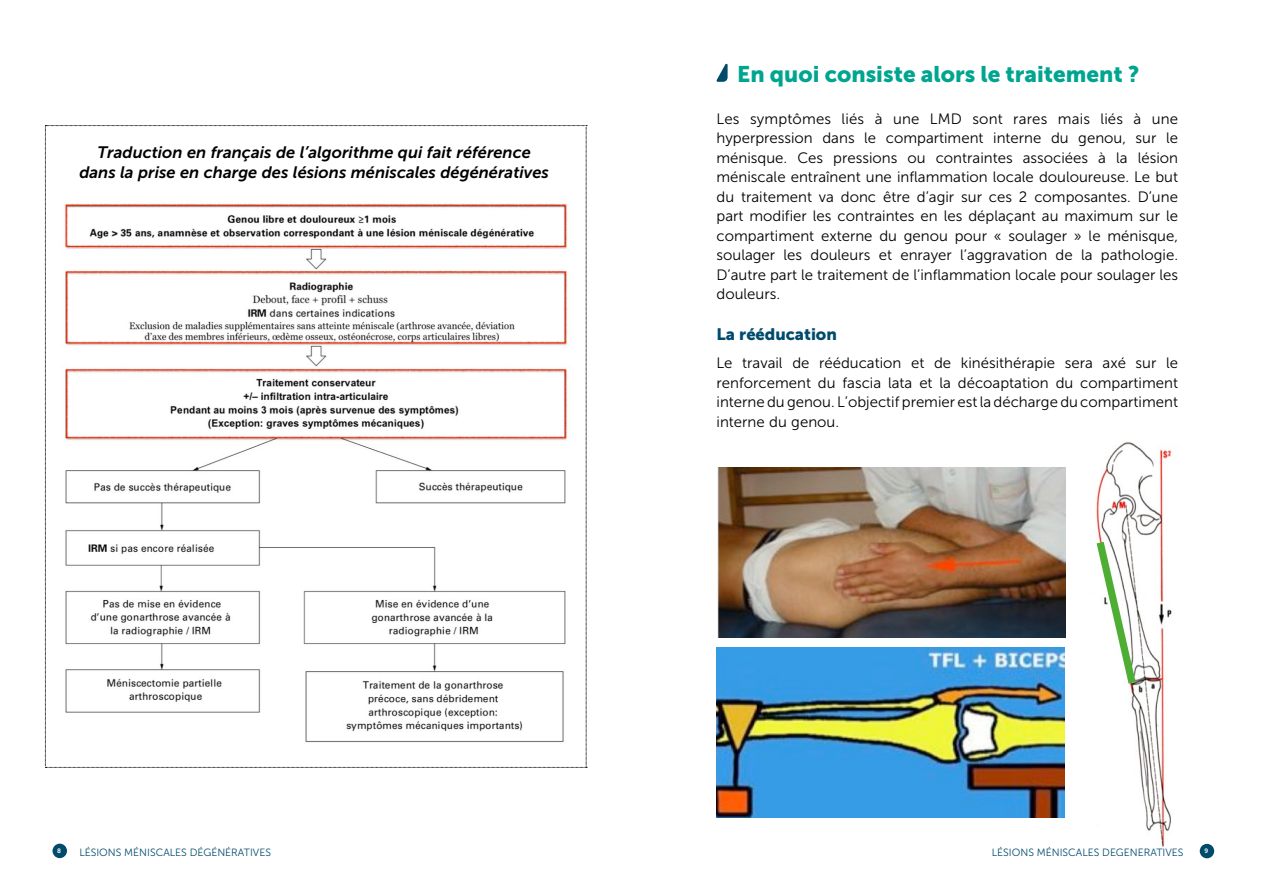
<style>
.page{position:relative;width:1263px;height:893px;background:#fff}
.page>*{position:absolute;margin:0;border:0;box-sizing:border-box;transform-origin:0 0}
.t1{font:22.5px "Museo Sans 900";color:#00a590}
.t2{font:italic 16.5px/19.5px "Museo Sans 700";color:#000;text-align:center}
.t3{font:16.5px "Museo Sans 900";color:#004b6c}
.t4{font:15px/19.5px "Museo Sans 300";color:#000;text-align:justify}
.t5{font:10.5px "Museo Sans 300";color:#004b6c}
.t6{font:6.45px "Museo Sans 700";color:#fff}
</style>
<div class="page">
<div style="left:53px;top:844px;width:14px;height:14px;background:#004b6c;border-radius:50%"></div>
<div style="left:1200px;top:844px;width:14px;height:14px;background:#004b6c;border-radius:50%"></div>
<svg style="left:45px;top:125px;width:542px;height:643px"></svg>
<img style="left:717px;top:467px;width:348px;height:170px">
<img style="left:717px;top:647px;width:348px;height:170px">
<img style="left:1096px;top:442px;width:76px;height:405px">
<svg style="left:1096px;top:534px;width:45px;height:157px"></svg>
<svg style="left:716px;top:63px;width:12px;height:19px"></svg>
<p class="t2" style="left:79px;top:143px;width:471px">Traduction en français de l’algorithme qui fait référence dans la prise en charge des lésions méniscales dégénératives</p>
<h1 class="t1" style="left:737px;top:61px;width:404px">En quoi consiste alors le traitement ?</h1>
<p class="t4" style="left:716px;top:109px;width:463px">Les symptômes liés à une LMD sont rares mais liés à une hyperpression dans le compartiment interne du genou, sur le ménisque. Ces pressions ou contraintes associées à la lésion méniscale entraînent une inflammation locale douloureuse. Le but du traitement va donc être d’agir sur ces 2 composantes. D’une part modifier les contraintes en les déplaçant au maximum sur le compartiment externe du genou pour « soulager » le ménisque, soulager les douleurs et enrayer l’aggravation de la pathologie.<br>D’autre part le traitement de l’inflammation locale pour soulager les douleurs.</p>
<p class="t3" style="left:716px;top:325px;width:122px">La rééducation</p>
<p class="t4" style="left:716px;top:354px;width:463px">Le travail de rééducation et de kinésithérapie sera axé sur le renforcement du fascia lata et la décoaptation du compartiment interne du genou. L’objectif premier est la décharge du compartiment interne du genou.</p>
<p class="t6" style="left:57px;top:847px;width:5px">8</p>
<p class="t5" style="left:79px;top:847px;width:193px">LÉSIONS MÉNISCALES DÉGÉNÉRATIVES</p>
<p class="t5" style="left:992px;top:847px;width:193px">LÉSIONS MÉNISCALES DÉGÉNÉRATIVES</p>
<p class="t6" style="left:1204px;top:848px;width:5px">9</p>
</div>
